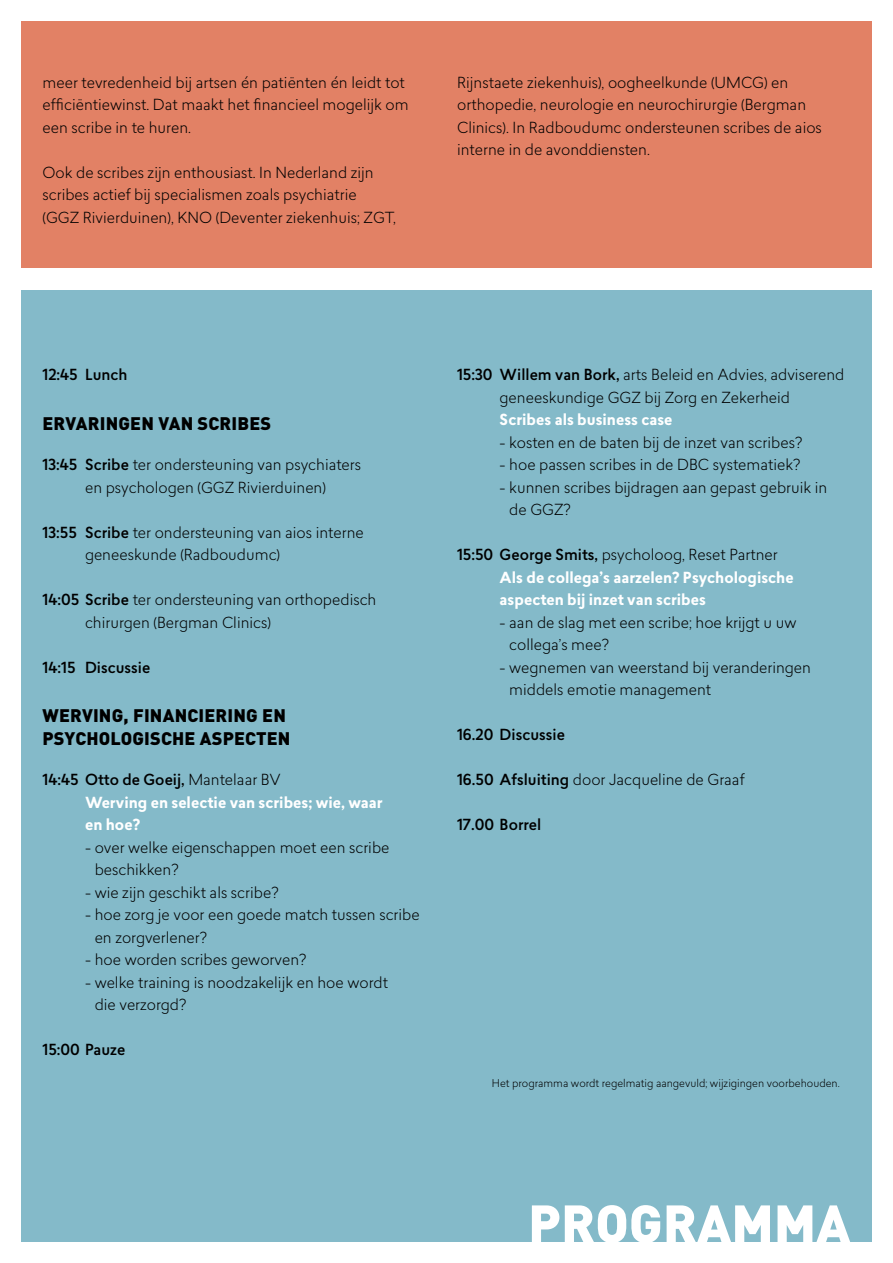
<style>
.page{position:relative;width:893px;height:1263px;background:#fff}
.page>*{position:absolute;margin:0;border:0;box-sizing:border-box;transform-origin:0 0}
.t1{font:900 52.5px "DIN";color:#fff}
.t2{font:900 18px/22.5px "DIN";letter-spacing:.01em;color:#000}
.t3{font:300 15px/22.5px "Lasiver";color:#000}
.t4{font:700 15px/22.5px "Lasiver";color:#fff}
.t5{font:500 15px "Lasiver";color:#000}
.t6{font:300 10.5px "Lasiver";color:#000}
.s1{font-weight:500}
.s2{font-weight:500;color:#000}
.s3{font-weight:300;color:#000}
</style>
<div class="page">
<div style="left:21px;top:21px;width:851px;height:247px;background:#e28165"></div>
<div style="left:21px;top:290px;width:851px;height:952px;background:#84bac9"></div>
<p class="t3" style="left:43px;top:70px;width:368px">meer tevredenheid bij artsen én patiënten én leidt tot efficiëntiewinst. Dat maakt het financieel mogelijk om een scribe in te huren.</p>
<p class="t3" style="left:43px;top:160px;width:355px">Ook de scribes zijn enthousiast. In Nederland zijn scribes actief bij specialismen zoals psychiatrie (GGZ Rivierduinen), KNO (Deventer ziekenhuis; ZGT,</p>
<p class="t3" style="left:457px;top:70px;width:366px">Rijnstaete ziekenhuis), oogheelkunde (UMCG) en orthopedie, neurologie en neurochirurgie (Bergman Clinics). In Radboudumc ondersteunen scribes de aios interne in de avonddiensten.</p>
<p class="t5" style="left:43px;top:364px;width:87px">12:45 Lunch</p>
<p class="t2" style="left:43px;top:411px;width:230px">ERVARINGEN VAN SCRIBES</p>
<p class="t3" style="left:43px;top:453px;width:320px;text-align:center"><span class="s1">13:45 Scribe</span> ter ondersteuning van psychiaters en psychologen (GGZ Rivierduinen)</p>
<p class="t3" style="left:85px;top:520px;width:280px;text-indent:-43px"><span class="s1">13:55 Scribe</span> ter ondersteuning van aios interne geneeskunde (Radboudumc)</p>
<p class="t3" style="left:85px;top:588px;width:293px;text-indent:-43px"><span class="s1">14:05 Scribe</span> ter ondersteuning van orthopedisch chirurgen (Bergman Clinics)</p>
<p class="t5" style="left:43px;top:656px;width:109px">14:15 Discussie</p>
<p class="t2" style="left:43px;top:703px;width:249px">WERVING, FINANCIERING EN<br>PSYCHOLOGISCHE ASPECTEN</p>
<p class="t4" style="left:85px;top:769px;width:299px;text-indent:-43px"><span class="s2">14:45 Otto de Goeij,</span> <span class="s3">Mantelaar BV<br></span>Werving en selectie van scribes; wie, waar en hoe?</p>
<p class="t3" style="left:95px;top:835px;width:296px;text-indent:-10px">- over welke eigenschappen moet een scribe beschikken?</p>
<p class="t3" style="left:85px;top:880px;width:195px">- wie zijn geschikt als scribe?</p>
<p class="t3" style="left:95px;top:903px;width:327px;text-indent:-10px">- hoe zorg je voor een goede match tussen scribe en zorgverlener?</p>
<p class="t3" style="left:85px;top:948px;width:223px">- hoe worden scribes geworven?</p>
<p class="t3" style="left:95px;top:970px;width:295px;text-indent:-10px">- welke training is noodzakelijk en hoe wordt die verzorgd?</p>
<p class="t5" style="left:43px;top:1039px;width:84px">15:00 Pauze</p>
<p class="t3" style="left:500px;top:363px;width:346px;text-indent:-43px"><span class="s1">15:30 Willem van Bork,</span> arts Beleid en Advies, adviserend geneeskundige GGZ bij Zorg en Zekerheid</p>
<p class="t4" style="left:500px;top:409px;width:174px">Scribes als business case</p>
<p class="t3" style="left:500px;top:430px;width:304px">- kosten en de baten bij de inzet van scribes?</p>
<p class="t3" style="left:500px;top:453px;width:302px">- hoe passen scribes in de DBC systematiek?</p>
<p class="t3" style="left:509px;top:475px;width:320px;text-indent:-10px">- kunnen scribes bijdragen aan gepast gebruik in de GGZ?</p>
<p class="t4" style="left:500px;top:544px;width:296px;text-indent:-43px"><span class="s2">15:50 George Smits,</span> <span class="s3">psycholoog, Reset Partner<br></span>Als de collega’s aarzelen? Psychologische aspecten bij inzet van scribes</p>
<p class="t3" style="left:509px;top:610px;width:289px;text-indent:-10px">- aan de slag met een scribe; hoe krijgt u uw collega’s mee?</p>
<p class="t3" style="left:509px;top:655px;width:303px;text-indent:-10px">- wegnemen van weerstand bij veranderingen middels emotie management</p>
<p class="t5" style="left:457px;top:724px;width:109px">16.20 Discussie</p>
<p class="t3" style="left:457px;top:768px;width:289px"><span class="s1">16.50 Afsluiting</span> door Jacqueline de Graaf</p>
<p class="t5" style="left:457px;top:814px;width:86px">17.00 Borrel</p>
<p class="t6" style="left:492px;top:1076px;width:349px">Het programma wordt regelmatig aangevuld; wijzigingen voorbehouden.</p>
<h1 class="t1" style="left:528px;top:1189px;width:324px">PROGRAMMA</h1>
</div>
